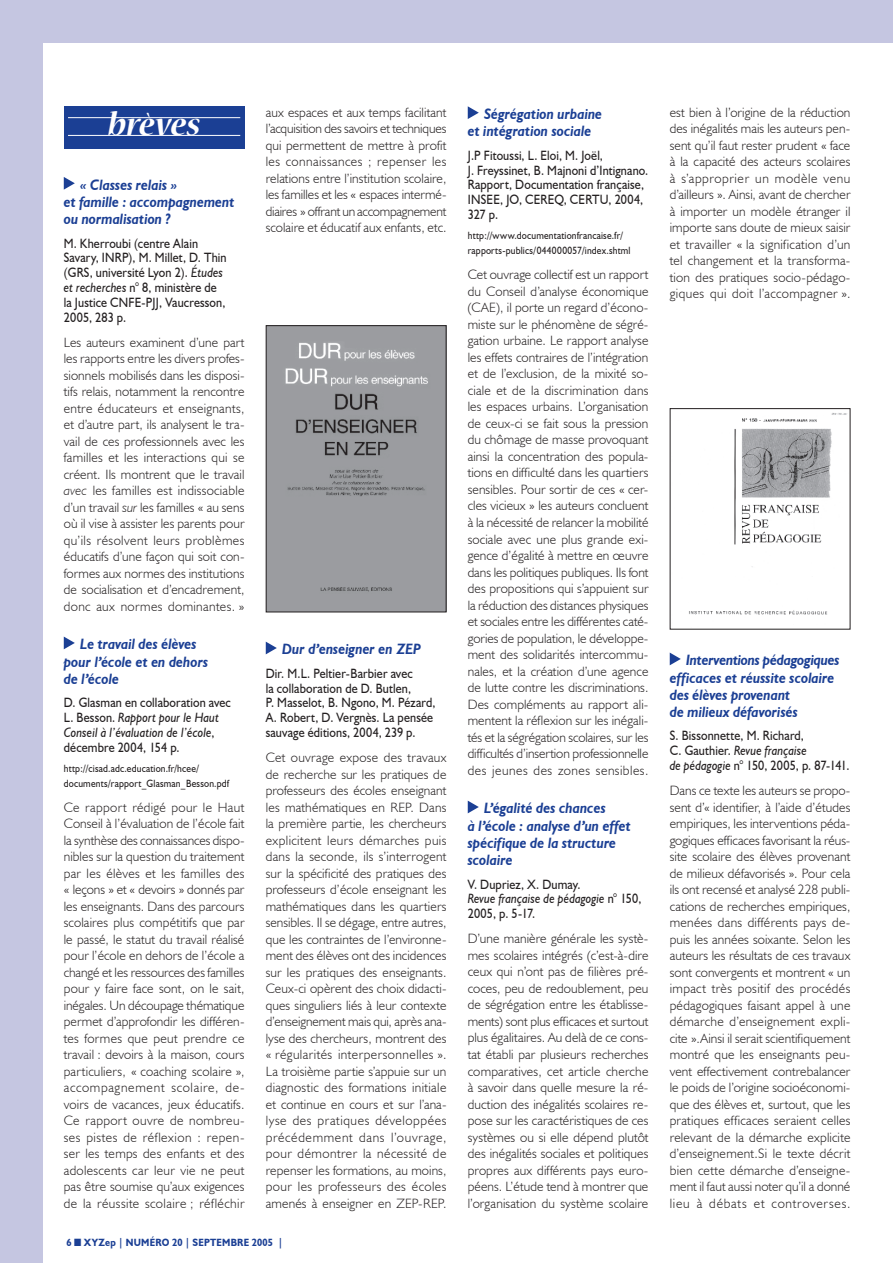
<style>
.page{position:relative;width:893px;height:1263px;background:#fff}
.page>*{position:absolute;margin:0;border:0;box-sizing:border-box;transform-origin:0 0}
.t1{font:italic 700 36px "Nueva Std";color:#fff}
.t2{font:italic 700 15px/17.2px "Humanist 521 BT";letter-spacing:.005em;color:#1b3f94;scale:.9 1}
.t3{font:300 13.5px/16.5px "Humanist 521 BT";letter-spacing:.015em;color:#231f20;text-align:justify}
.t4{font:13.5px/14.9px "Humanist 521 BT";letter-spacing:.01em;color:#231f20;scale:.9 1}
.t5{font:10.5px/14.9px "Humanist 521 BT";letter-spacing:.02em;color:#231f20;scale:.9 1}
.t6{font:700 10.5px "Humanist 521 BT";letter-spacing:.025em;color:#1b3f94;scale:.9 1}
.s1{font-style:italic}
</style>
<div class="page">
<div style="left:0;top:0;width:893px;height:43px;background:#c5c6e1"></div>
<div style="left:0;top:0;width:43px;height:1263px;background:#c5c6e1"></div>
<svg style="left:266px;top:642px;width:11px;height:12px"></svg>
<img style="left:689px;top:413px;width:158px;height:202px">
<img style="left:268px;top:327px;width:176px;height:283px">
<div style="left:266px;top:325px;width:180px;height:287px;border:1px solid #231f20"></div>
<svg style="left:468px;top:106px;width:11px;height:13px"></svg>
<svg style="left:468px;top:801px;width:11px;height:12px"></svg>
<svg style="left:670px;top:652px;width:11px;height:13px"></svg>
<div style="left:64px;top:106px;width:180px;height:43px;background:#1b3f94"></div>
<hr style="left:68px;top:117px;width:172px;height:1px;background:#fff">
<hr style="left:68px;top:135px;width:172px;height:1px;background:#fff">
<svg style="left:64px;top:177px;width:11px;height:13px"></svg>
<svg style="left:64px;top:636px;width:11px;height:13px"></svg>
<p class="t3" style="left:266px;top:103px;width:182px">aux espaces et aux temps facilitant l’acquisition des savoirs et techniques qui permettent de mettre à profit les connaissances ; repenser les relations entre l’institution scolaire, les familles et les « espaces intermé&shy;diaires » offrant un accompagnement scolaire et éducatif aux enfants, etc.</p>
<p class="t3" style="left:670px;top:103px;width:182px">est bien à l’origine de la réduction des inégalités mais les auteurs pen&shy;sent qu’il faut rester prudent « face à la capacité des acteurs scolaires à s’approprier un modèle venu d’ailleurs ». Ainsi, avant de chercher à importer un modèle étranger il importe sans doute de mieux saisir et travailler « la signification d’un tel changement et la transforma&shy;tion des pratiques socio-pédago&shy;giques qui doit l’accompagner ».</p>
<p class="t2" style="left:468px;top:105px;width:151px;text-indent:16px">Ségrégation urbaine et intégration sociale</p>
<p class="t4" style="left:468px;top:147px;width:202px">J.P Fitoussi, L. Eloi, M. Joël,<br>J. Freyssinet, B. Majnoni d’Intignano.<br>Rapport, Documentation française,<br>INSEE, JO, CEREQ, CERTU, 2004,<br>327 p.</p>
<p class="t5" style="left:468px;top:228px;width:182px">http://www.documentationfrancaise.fr/ rapports-publics/044000057/index.shtml</p>
<p class="t3" style="left:468px;top:266px;width:182px">Cet ouvrage collectif est un rapport du Conseil d’analyse économique (CAE), il porte un regard d’écono&shy;miste sur le phénomène de ségré&shy;gation urbaine. Le rapport analyse les effets contraires de l’intégration et de l’exclusion, de la mixité so&shy;ciale et de la discrimination dans les espaces urbains. L’organisation de ceux-ci se fait sous la pression du chômage de masse provoquant ainsi la concentration des popula&shy;tions en difficulté dans les quartiers sensibles. Pour sortir de ces « cer&shy;cles vicieux » les auteurs concluent à la nécessité de relancer la mobilité sociale avec une plus grande exi&shy;gence d’égalité à mettre en œuvre dans les politiques publiques. Ils font des propositions qui s’appuient sur la réduction des distances physiques et sociales entre les différentes caté&shy;gories de population, le développe&shy;ment des solidarités intercommu&shy;nales, et la création d’une agence de lutte contre les discriminations.<br>Des compléments au rapport ali&shy;mentent la réflexion sur les inégali&shy;tés et la ségrégation scolaires, sur les difficultés d’insertion professionnelle des jeunes des zones sensibles.</p>
<p class="t2" style="left:468px;top:799px;width:183px;text-indent:16px">L’égalité des chances<br>à l’école : analyse d’un effet spécifique de la structure scolaire</p>
<p class="t4" style="left:468px;top:876px;width:194px">V. Dupriez, X. Dumay.<br><span class="s1">Revue française de pédagogie</span> n° 150,<br>2005, p. 5-17.</p>
<p class="t3" style="left:468px;top:930px;width:182px">D’une manière générale les systè&shy;mes scolaires intégrés (c’est-à-dire ceux qui n’ont pas de filières pré&shy;coces, peu de redoublement, peu de ségrégation entre les établisse&shy;ments) sont plus efficaces et surtout plus égalitaires. Au delà de ce cons&shy;tat établi par plusieurs recherches comparatives, cet article cherche à savoir dans quelle mesure la ré&shy;duction des inégalités scolaires re&shy;pose sur les caractéristiques de ces systèmes ou si elle dépend plutôt des inégalités sociales et politiques propres aux différents pays euro&shy;péens. L’étude tend à montrer que l’organisation du système scolaire</p>
<h1 class="t1" style="left:108px;top:108px;width:94px">brèves</h1>
<p class="t2" style="left:64px;top:176px;width:191px;text-indent:16px">« Classes relais »<br>et famille : accompagnement ou normalisation ?</p>
<p class="t4" style="left:64px;top:235px;width:182px">M. Kherroubi (centre Alain<br>Savary, INRP), M. Millet, D. Thin (GRS, université Lyon 2). <span class="s1">Études et recherches</span> n° 8, ministère de la Justice CNFE-PJJ, Vaucresson,<br>2005, 283 p.</p>
<p class="t3" style="left:64px;top:334px;width:182px">Les auteurs examinent d’une part les rapports entre les divers profes&shy;sionnels mobilisés dans les disposi&shy;tifs relais, notamment la rencontre entre éducateurs et enseignants, et d’autre part, ils analysent le tra&shy;vail de ces professionnels avec les familles et les interactions qui se créent. Ils montrent que le travail <span class="s1">avec</span> les familles est indissociable d’un travail <span class="s1">sur</span> les familles « au sens où il vise à assister les parents pour qu’ils résolvent leurs problèmes éducatifs d’une façon qui soit con&shy;formes aux normes des institutions de socialisation et d’encadrement, donc aux normes dominantes. »</p>
<p class="t2" style="left:64px;top:635px;width:162px;text-indent:16px">Le travail des élèves pour l’école et en dehors de l’école</p>
<p class="t4" style="left:64px;top:695px;width:187px">D. Glasman en collaboration avec<br>L. Besson. <span class="s1">Rapport pour le Haut<br>Conseil à l’évaluation de l’école</span>, décembre 2004, 154 p.</p>
<p class="t5" style="left:64px;top:760px;width:185px">http://cisad.adc.education.fr/hcee/ documents/rapport_Glasman_Besson.pdf</p>
<p class="t3" style="left:64px;top:798px;width:182px">Ce rapport rédigé pour le Haut Conseil à l’évaluation de l’école fait la synthèse des connaissances dispo&shy;nibles sur la question du traitement par les élèves et les familles des « leçons » et « devoirs » donnés par les enseignants. Dans des parcours scolaires plus compétitifs que par le passé, le statut du travail réalisé pour l’école en dehors de l’école a changé et les ressources des familles pour y faire face sont, on le sait, inégales. Un découpage thématique permet d’approfondir les différen&shy;tes formes que peut prendre ce travail : devoirs à la maison, cours particuliers, « coaching scolaire », accompagnement scolaire, de&shy;voirs de vacances, jeux éducatifs.<br>Ce rapport ouvre de nombreu&shy;ses pistes de réflexion : repen&shy;ser les temps des enfants et des adolescents car leur vie ne peut pas être soumise qu’aux exigences de la réussite scolaire ; réfléchir</p>
<p class="t2" style="left:282px;top:640px;width:156px">Dur d’enseigner en ZEP</p>
<p class="t4" style="left:266px;top:665px;width:190px">Dir. M.L. Peltier-Barbier avec<br>la collaboration de D. Butlen,<br>P. Masselot, B. Ngono, M. Pézard,<br>A. Robert, D. Vergnès. La pensée sauvage éditions, 2004, 239 p.</p>
<p class="t3" style="left:266px;top:749px;width:182px">Cet ouvrage expose des travaux de recherche sur les pratiques de professeurs des écoles enseignant les mathématiques en REP. Dans la première partie, les chercheurs explicitent leurs démarches puis dans la seconde, ils s’interrogent sur la spécificité des pratiques des professeurs d’école enseignant les mathématiques dans les quartiers sensibles. Il se dégage, entre autres, que les contraintes de l’environne&shy;ment des élèves ont des incidences sur les pratiques des enseignants.<br>Ceux-ci opèrent des choix didacti&shy;ques singuliers liés à leur contexte d’enseignement mais qui, après ana&shy;lyse des chercheurs, montrent des « régularités interpersonnelles ».<br>La troisième partie s’appuie sur un diagnostic des formations initiale et continue en cours et sur l’ana&shy;lyse des pratiques développées précédemment dans l’ouvrage, pour démontrer la nécessité de repenser les formations, au moins, pour les professeurs des écoles amenés à enseigner en ZEP-REP.</p>
<p class="t6" style="left:66px;top:1236px;width:242px">6 ■ XYZep | NUMÉRO 20 | SEPTEMBRE 2005 |</p>
<p class="t2" style="left:670px;top:651px;width:190px;text-indent:16px">Interventions pédagogiques efficaces et réussite scolaire des élèves provenant<br>de milieux défavorisés</p>
<p class="t4" style="left:670px;top:728px;width:201px">S. Bissonnette, M. Richard,<br>C. Gauthier. <span class="s1">Revue française<br>de pédagogie</span> n° 150, 2005, p. 87-141.</p>
<p class="t3" style="left:670px;top:782px;width:182px">Dans ce texte les auteurs se propo&shy;sent d’« identifier, à l’aide d’études empiriques, les interventions péda&shy;gogiques efficaces favorisant la réus&shy;site scolaire des élèves provenant de milieux défavorisés ». Pour cela ils ont recensé et analysé 228 publi&shy;cations de recherches empiriques, menées dans différents pays de&shy;puis les années soixante. Selon les auteurs les résultats de ces travaux sont convergents et montrent « un impact très positif des procédés pédagogiques faisant appel à une démarche d’enseignement expli&shy;cite ».Ainsi il serait scientifiquement montré que les enseignants peu&shy;vent effectivement contrebalancer le poids de l’origine socioéconomi&shy;que des élèves et, surtout, que les pratiques efficaces seraient celles relevant de la démarche explicite d’enseignement.Si le texte décrit bien cette démarche d’enseigne&shy;ment il faut aussi noter qu’il a donné lieu à débats et controverses.</p>
</div>
